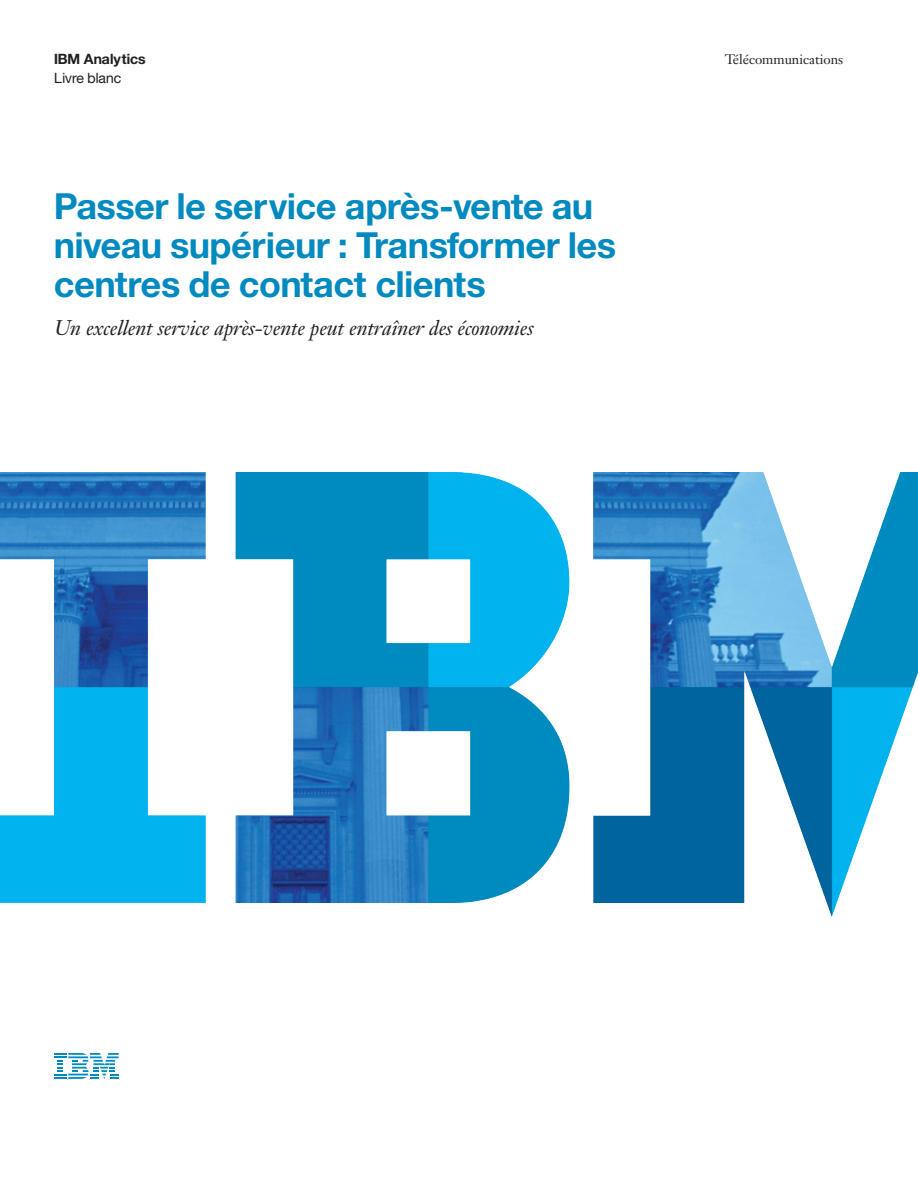
<style>
.page{position:relative;width:918px;height:1188px;background:#fff}
.page>*{position:absolute;margin:0;border:0;box-sizing:border-box;transform-origin:0 0}
.t1{font:36px/39px "Helv Neue Boldfor IBM";color:#008ac0}
.t2{font:italic 21px "Janson Text LT Pro";letter-spacing:-.01em;color:#231f20}
.t3{font:14.25px "Helv Neue Boldfor IBM";color:#231f20}
.t4{font:14.25px "Helv Neue Romanfor IBM";color:#231f20}
.t5{font:13.5px "Janson Text LT Pro";color:#231f20}
</style>
<div class="page">
<img style="left:0;top:472px;width:918px;height:444px">
<svg style="left:54px;top:1053px;width:65px;height:26px"></svg>
<p class="t3" style="left:54px;top:50px;width:93px">IBM Analytics</p>
<p class="t5" style="left:725px;top:51px;width:120px">Télécommunications</p>
<p class="t4" style="left:54px;top:69px;width:69px">Livre blanc</p>
<p class="t1" style="left:54px;top:186px;width:563px">Passer le service après-vente au niveau supérieur : Transformer les centres de contact clients</p>
<p class="t2" style="left:54px;top:314px;width:481px">Un excellent service après-vente peut entraîner des économies</p>
</div>
